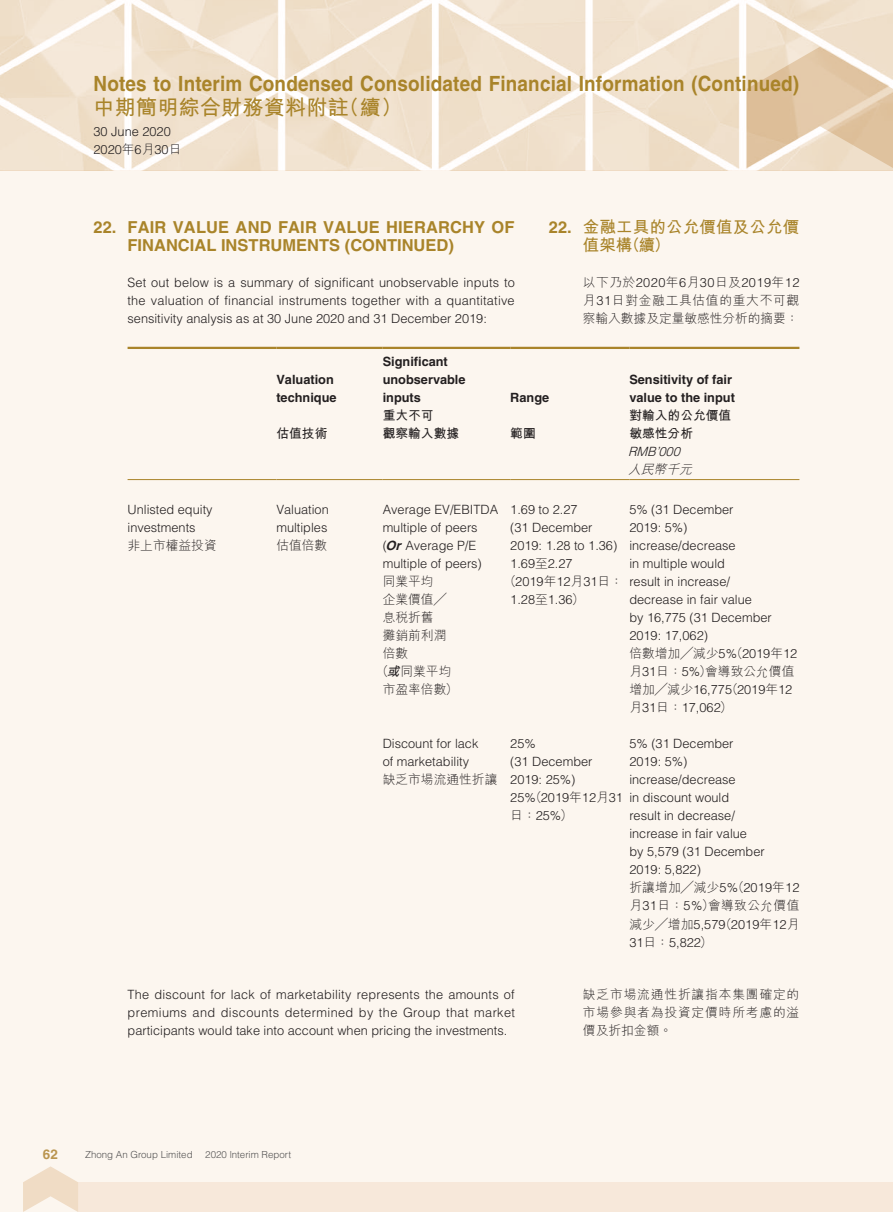
<style>
.page{position:relative;width:893px;height:1212px;background:#fff}
.page>*{position:absolute;margin:0;border:0;box-sizing:border-box;transform-origin:0 0}
.t1{font:700 21px "Helvetica LT Std";letter-spacing:.01em;color:#a9842a;scale:.9 1}
.t2{font:700 21px "M Hei HK";letter-spacing:.015em;color:#a9842a}
.t3{font:700 16.5px/18px "Helvetica LT Std";color:#a9842a}
.t4{font:700 16.5px/18px "M Hei HK";letter-spacing:.01em;color:#a9842a}
.t5{font:700 13.5px "Helvetica LT Std";color:#bd9b55}
.t6{font:300 12.75px/18px "Helvetica LT Std";color:#231f20}
.t7{font:300 12.75px/18px "M Hei HK";color:#231f20}
.t8{font:700 12.75px/18px "Helvetica LT Std";color:#231f20}
.t9{font:300 12.75px/18px "M Hei HK";letter-spacing:.03em;color:#231f20}
.t10{font:700 12.75px/18px "M Hei HK";color:#231f20}
.t11{font:300 12.75px "Helvetica LT Std";letter-spacing:.035em;color:#231f20}
.t12{font:italic 300 12.75px "Helvetica LT Std";color:#231f20}
.t13{font:italic 300 12.75px "M Hei HK";color:#231f20}
.t14{font:300 9.75px "Helvetica LT Std";color:#57585a}
.s1{font-family:"M Hei HK"}
.s2{font-family:"Helvetica LT Std"}
.s3{font-weight:700;font-style:italic}
</style>
<div class="page">
<img style="left:0;top:0;width:893px;height:170px">
<div style="left:0;top:170px;width:893px;height:1042px;background:#fcf6ef"></div>
<svg style="left:747px;top:47px;width:146px;height:121px;background:#e6cfb2"></svg>
<hr style="left:128px;top:347px;width:148px;height:2px;background:#a9842a">
<hr style="left:276px;top:347px;width:107px;height:2px;background:#a9842a">
<hr style="left:383px;top:347px;width:127px;height:2px;background:#a9842a">
<hr style="left:510px;top:347px;width:119px;height:2px;background:#a9842a">
<hr style="left:629px;top:347px;width:170px;height:2px;background:#a9842a">
<hr style="left:128px;top:479px;width:148px;height:1px;background:#a9842a">
<hr style="left:276px;top:479px;width:107px;height:1px;background:#a9842a">
<hr style="left:383px;top:479px;width:127px;height:1px;background:#a9842a">
<hr style="left:510px;top:479px;width:119px;height:1px;background:#a9842a">
<hr style="left:629px;top:479px;width:170px;height:1px;background:#a9842a">
<h1 class="t1" style="left:94px;top:71px;width:786px">Notes to Interim Condensed Consolidated Financial Information (Continued)</h1>
<h1 class="t2" style="left:94px;top:92px;width:310px">中期簡明綜合財務資料附註（續）</h1>
<p class="t6" style="left:94px;top:122px;width:89px">30 June 2020<br>2020<span class="s1">年</span>6<span class="s1">月</span>30<span class="s1">日</span></p>
<p class="t3" style="left:128px;top:218px;width:389px;text-indent:-34px">22. FAIR VALUE AND FAIR VALUE HIERARCHY OF<br>FINANCIAL INSTRUMENTS (CONTINUED)</p>
<p class="t6" style="left:128px;top:273px;width:389px;text-align:justify">Set out below is a summary of significant unobservable inputs to the valuation of financial instruments together with a quantitative sensitivity analysis as at 30 June 2020 and 31 December 2019:</p>
<p class="t4" style="left:583px;top:216px;width:218px;text-indent:-34px"><span class="s2">22.</span> 金融工具的公允價值及公允價值架構（續）</p>
<p class="t11" style="left:583px;top:274px;width:218px"><span class="s1">以下乃於</span>2020<span class="s1">年</span>6<span class="s1">月</span>30<span class="s1">日及</span>2019<span class="s1">年</span>12</p>
<p class="t7" style="left:583px;top:291px;width:218px">月<span class="s2">31</span>日對金融工具估值的重大不可觀察輸入數據及定量敏感性分析的摘要：</p>
<p class="t6" style="left:128px;top:501px;width:87px">Unlisted equity investments</p>
<p class="t7" style="left:128px;top:536px;width:91px">非上市權益投資</p>
<p class="t8" style="left:276px;top:370px;width:62px">Valuation technique</p>
<p class="t8" style="left:383px;top:352px;width:84px">Significant unobservable inputs</p>
<p class="t8" style="left:510px;top:388px;width:40px">Range</p>
<p class="t8" style="left:629px;top:370px;width:107px">Sensitivity of fair value to the input</p>
<p class="t10" style="left:276px;top:423px;width:52px">估值技術</p>
<p class="t10" style="left:383px;top:405px;width:78px">重大不可<br>觀察輸入數據</p>
<p class="t10" style="left:510px;top:423px;width:27px">範圍</p>
<p class="t10" style="left:629px;top:405px;width:103px">對輸入的公允價值敏感性分析</p>
<p class="t12" style="left:628px;top:443px;width:57px">RMB’000</p>
<p class="t13" style="left:628px;top:463px;width:69px">人民幣千元</p>
<p class="t6" style="left:276px;top:501px;width:54px">Valuation multiples</p>
<p class="t7" style="left:276px;top:536px;width:52px">估值倍數</p>
<p class="t6" style="left:383px;top:501px;width:117px">Average EV/EBITDA multiple of peers (<span class="s3">Or</span> Average P/E multiple of peers)</p>
<p class="t7" style="left:383px;top:572px;width:52px">同業平均</p>
<p class="t7" style="left:383px;top:590px;width:65px">企業價值╱</p>
<p class="t7" style="left:383px;top:608px;width:52px">息稅折舊</p>
<p class="t7" style="left:383px;top:626px;width:65px">攤銷前利潤</p>
<p class="t7" style="left:383px;top:644px;width:27px">倍數</p>
<p class="t7" style="left:376px;top:662px;width:77px">（<span class="s3">或</span>同業平均</p>
<p class="t7" style="left:383px;top:680px;width:77px">市盈率倍數）</p>
<p class="t6" style="left:510px;top:501px;width:69px">1.69 to 2.27</p>
<p class="t6" style="left:510px;top:519px;width:84px">(31 December</p>
<p class="t6" style="left:510px;top:537px;width:109px">2019: 1.28 to 1.36)</p>
<p class="t6" style="left:510px;top:555px;width:64px">1.69<span class="s1">至</span>2.27</p>
<p class="t6" style="left:504px;top:573px;width:121px"><span class="s1">（</span>2019<span class="s1">年</span>12<span class="s1">月</span>31<span class="s1">日：</span></p>
<p class="t6" style="left:510px;top:591px;width:75px">1.28<span class="s1">至</span>1.36<span class="s1">）</span></p>
<p class="t6" style="left:629px;top:501px;width:144px">5% (31 December<br>2019: 5%) increase/decrease<br>in multiple would<br>result in increase/ decrease in fair value<br>by 16,775 (31 December<br>2019: 17,062)</p>
<p class="t7" style="left:629px;top:644px;width:169px">倍數增加╱減少<span class="s2">5%</span>（<span class="s2">2019</span>年<span class="s2">12</span>月<span class="s2">31</span>日：<span class="s2">5%</span>）會導致公允價值</p>
<p class="t6" style="left:629px;top:681px;width:165px"><span class="s1">增加╱減少</span>16,775<span class="s1">（</span>2019<span class="s1">年</span>12<span class="s1">月</span>31<span class="s1">日：</span>17,062<span class="s1">）</span></p>
<p class="t6" style="left:383px;top:735px;width:97px">Discount for lack of marketability</p>
<p class="t7" style="left:383px;top:770px;width:116px">缺乏市場流通性折讓</p>
<p class="t6" style="left:510px;top:735px;width:114px">25%<br>(31 December<br>2019: 25%)<br>25%<span class="s1">（</span>2019<span class="s1">年</span>12<span class="s1">月</span>31</p>
<p class="t7" style="left:510px;top:806px;width:64px">日：<span class="s2">25%</span>）</p>
<p class="t6" style="left:629px;top:735px;width:137px">5% (31 December<br>2019: 5%) increase/decrease<br>in discount would<br>result in decrease/ increase in fair value<br>by 5,579 (31 December<br>2019: 5,822)</p>
<p class="t9" style="left:629px;top:878px;width:172px">折讓增加╱減少<span class="s2">5%</span>（<span class="s2">2019</span>年<span class="s2">12</span>月<span class="s2">31</span>日：<span class="s2">5%</span>）會導致公允價值</p>
<p class="t6" style="left:629px;top:915px;width:172px"><span class="s1">減少╱增加</span>5,579<span class="s1">（</span>2019<span class="s1">年</span>12<span class="s1">月<br></span>31<span class="s1">日：</span>5,822<span class="s1">）</span></p>
<p class="t6" style="left:128px;top:985px;width:389px;text-align:justify">The discount for lack of marketability represents the amounts of premiums and discounts determined by the Group that market participants would take into account when pricing the investments.</p>
<p class="t7" style="left:583px;top:985px;width:218px;text-align:justify">缺乏市場流通性折讓指本集團確定的市場參與者為投資定價時所考慮的溢價及折扣金額。</p>
<p class="t5" style="left:43px;top:1146px;width:17px">62</p>
<p class="t14" style="left:85px;top:1149px;width:109px">Zhong An Group Limited</p>
<p class="t14" style="left:205px;top:1149px;width:87px">2020 lnterim Report</p>
</div>
